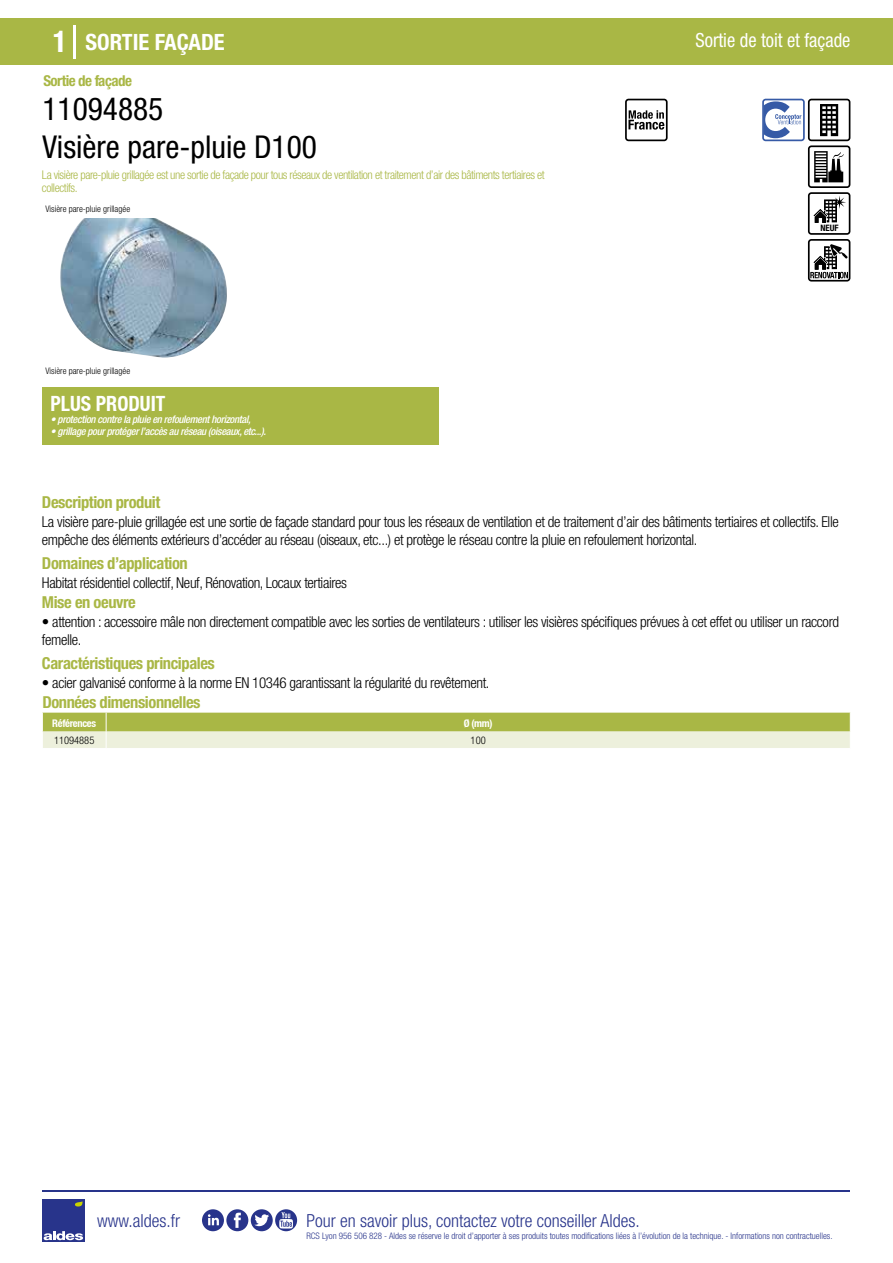
<style>
.page{position:relative;width:893px;height:1263px;background:#fff}
.page>*{position:absolute;margin:0;border:0;box-sizing:border-box;transform-origin:0 0}
.t1{font:condensed 31.5px/37.8px "Helvetica Neue LT Std";color:#000}
.t2{font:700 condensed 22.5px "Helvetica Neue LT Std";color:#fff}
.t3{font:700 condensed 21px "Helvetica Neue";color:#fff;scale:.95 1}
.t4{font:condensed 19.5px "Helvetica Neue LT Std";color:#fff;scale:.95 1}
.t5{font:300 condensed 18px "Helvetica Neue";color:#28348b}
.t6{font:700 condensed 16.5px "Helvetica Neue LT Std";letter-spacing:-.025em;color:#a9b745}
.t7{font:300 condensed 15px/18px "Helvetica Neue LT Std";letter-spacing:-.025em;color:#000}
.t8{font:700 condensed 15px "Helvetica Neue LT Std";letter-spacing:-.035em;color:#a9b745}
.t9{font:300 condensed 12px/13.5px "Helvetica Neue LT Std";letter-spacing:-.035em;color:#a9b745}
.t10{font:italic 500 condensed 10.5px "Helvetica Neue";letter-spacing:-.03em;color:#fff}
.t11{font:700 condensed 10.5px "Helvetica Neue";letter-spacing:-.03em;color:#fff}
.t12{font:300 condensed 10.5px "Helvetica Neue";color:#000}
.t13{font:300 condensed 9px "Helvetica Neue";color:#28348b}
.t14{font:300 condensed 9px "Helvetica Neue";color:#000}
.t15{font:700 condensed 8.85px "Helvetica Neue";color:#000}
.s1{font-size:30px}
</style>
<div class="page">
<img style="left:60px;top:218px;width:167px;height:140px">
<div style="left:1px;top:18px;width:892px;height:46px;background:#a9b745"></div>
<svg style="left:762px;top:99px;width:88px;height:183px"></svg>
<svg style="left:625px;top:99px;width:43px;height:42px"></svg>
<div style="left:42px;top:387px;width:396px;height:57px;background:#a9b745"></div>
<hr style="left:74px;top:25px;width:2px;height:33px;background:#fff">
<div style="left:42px;top:1199px;width:42px;height:43px;background:#28348b"></div>
<svg style="left:44px;top:1231px;width:39px;height:9px"></svg>
<svg style="left:75px;top:1201px;width:8px;height:5px"></svg>
<hr style="left:42px;top:1190px;width:808px;height:1px;background:#28348b">
<svg style="left:202px;top:1209px;width:95px;height:22px"></svg>
<svg style="left:42px;top:713px;width:809px;height:35px;background:#c9d28d"></svg>
<h2 class="t2" style="left:53px;top:28px;width:173px"><span class="s1">1</span> SORTIE FAÇADE</h2>
<h3 class="t4" style="left:695px;top:29px;width:165px">Sortie de toit et façade</h3>
<p class="t8" style="left:43px;top:71px;width:90px">Sortie de façade</p>
<h1 class="t1" style="left:42px;top:90px;width:276px">11094885<br>Visière pare-pluie D100</h1>
<p class="t9" style="left:42px;top:167px;width:504px">La visière pare-pluie grillagée est une sortie de façade pour tous réseaux de ventilation et traitement d’air des bâtiments tertiaires et collectifs.</p>
<p class="t14" style="left:45px;top:204px;width:86px">Visière pare-pluie grillagée</p>
<p class="t14" style="left:45px;top:365px;width:86px">Visière pare-pluie grillagée</p>
<h3 class="t3" style="left:50px;top:391px;width:122px">PLUS PRODUIT</h3>
<p class="t10" style="left:50px;top:413px;width:202px">• protection contre la pluie en refoulement horizontal,</p>
<p class="t10" style="left:50px;top:425px;width:217px">• grillage pour protéger l’accès au réseau (oiseaux, etc...).</p>
<p class="t6" style="left:42px;top:492px;width:120px">Description produit</p>
<p class="t15" style="left:820px;top:223px;width:20px">NEUF</p>
<p class="t7" style="left:42px;top:513px;width:798px">La visière pare-pluie grillagée est une sortie de façade standard pour tous les réseaux de ventilation et de traitement d’air des bâtiments tertiaires et collectifs. Elle empêche des éléments extérieurs d’accéder au réseau (oiseaux, etc...) et protège le réseau contre la pluie en refoulement horizontal.</p>
<p class="t7" style="left:42px;top:573px;width:307px">Habitat résidentiel collectif, Neuf, Rénovation, Locaux tertiaires</p>
<p class="t7" style="left:42px;top:613px;width:799px">• attention : accessoire mâle non directement compatible avec les sorties de ventilateurs : utiliser les visières spécifiques prévues à cet effet ou utiliser un raccord femelle.</p>
<p class="t6" style="left:42px;top:553px;width:147px">Domaines d’application</p>
<p class="t6" style="left:42px;top:592px;width:95px">Mise en oeuvre</p>
<p class="t6" style="left:42px;top:653px;width:174px">Caractéristiques principales</p>
<p class="t7" style="left:42px;top:674px;width:449px">• acier galvanisé conforme à la norme EN 10346 garantissant la régularité du revêtement.</p>
<p class="t6" style="left:42px;top:692px;width:160px">Données dimensionnelles</p>
<p class="t11" style="left:52px;top:717px;width:45px">Références</p>
<p class="t11" style="left:464px;top:717px;width:30px">Ø (mm)</p>
<p class="t12" style="left:54px;top:734px;width:42px">11094885</p>
<p class="t12" style="left:471px;top:734px;width:17px">100</p>
<p class="t5" style="left:97px;top:1211px;width:84px">www.aldes.fr</p>
<p class="t5" style="left:306px;top:1211px;width:335px">Pour en savoir plus, contactez votre conseiller Aldes.</p>
<p class="t13" style="left:306px;top:1230px;width:528px">RCS Lyon 956 506 828 - Aldes se réserve le droit d’apporter à ses produits toutes modifications liées à l’évolution de la technique. - Informations non contractuelles.</p>
</div>
